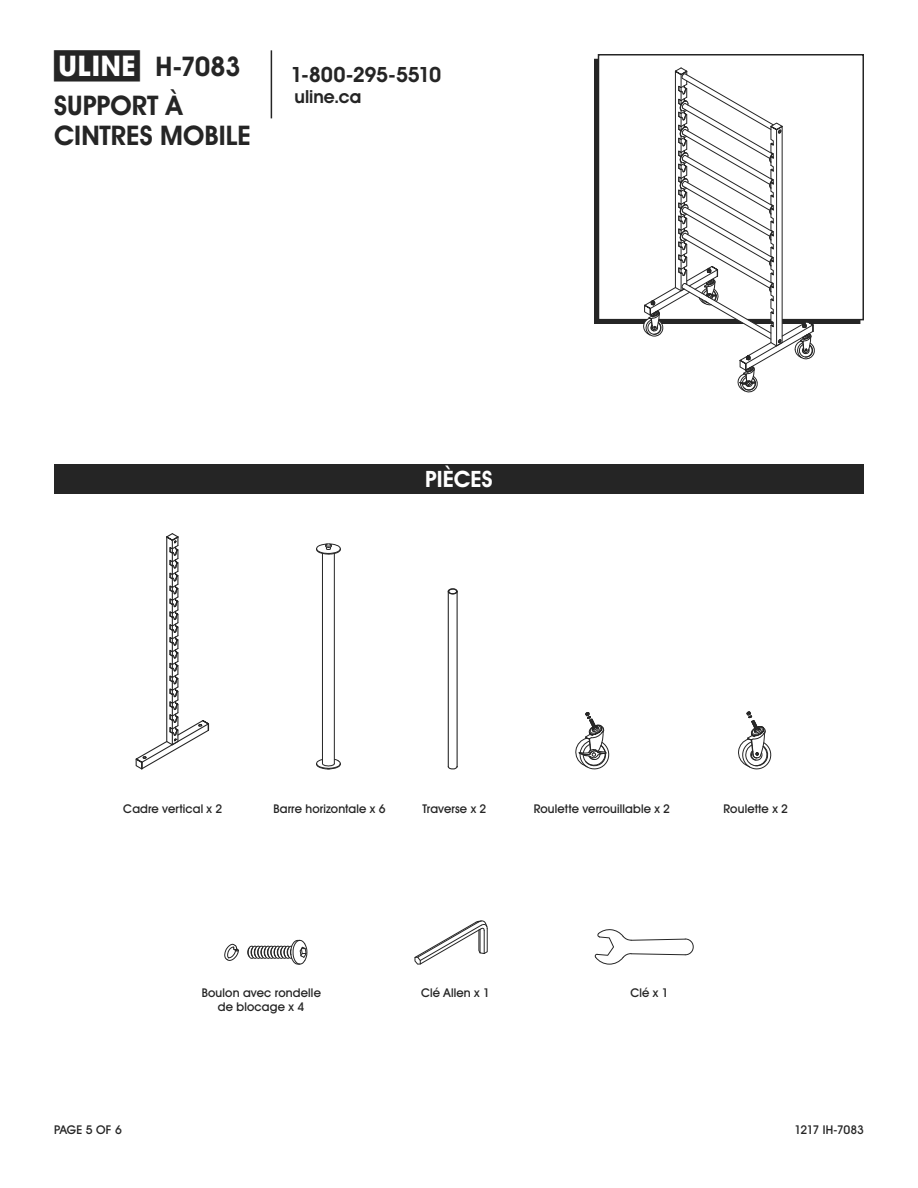
<style>
.page{position:relative;width:918px;height:1188px;background:#fff}
.page>*{position:absolute;margin:0;border:0;box-sizing:border-box;transform-origin:0 0}
.t1{font:700 27px/30px "Uline Two Knine";color:#252525}
.t2{font:700 22.5px "Uline Two Knine";color:#fff}
.t3{font:700 21px "Uline Two Knine";letter-spacing:-.02em;color:#252525}
.t4{font:700 18px "Uline Two Knine";color:#252525}
.t5{font:12px/14.4px "Uline Two Knine";letter-spacing:.015em;color:#252525;text-align:center}
.t6{font:12px "Uline Two Knine";letter-spacing:-.02em;color:#252525}
.s1{font-size:28.5px}
</style>
<div class="page">
<hr style="left:271px;top:50px;width:1px;height:68px;background:#252525">
<svg style="left:135px;top:533px;width:75px;height:237px"></svg>
<hr style="left:322px;top:553px;width:1px;height:211px;background:#252525">
<hr style="left:334px;top:553px;width:1px;height:211px;background:#252525">
<svg style="left:316px;top:543px;width:25px;height:12px"></svg>
<svg style="left:316px;top:758px;width:25px;height:12px"></svg>
<svg style="left:447px;top:765px;width:11px;height:5px"></svg>
<svg style="left:447px;top:588px;width:11px;height:7px"></svg>
<hr style="left:448px;top:591px;width:1px;height:175px;background:#252525">
<hr style="left:457px;top:591px;width:1px;height:175px;background:#252525">
<svg style="left:575px;top:712px;width:35px;height:58px"></svg>
<svg style="left:738px;top:711px;width:34px;height:59px"></svg>
<svg style="left:594px;top:929px;width:100px;height:36px"></svg>
<svg style="left:414px;top:920px;width:74px;height:45px"></svg>
<svg style="left:247px;top:940px;width:61px;height:25px"></svg>
<svg style="left:224px;top:943px;width:15px;height:18px"></svg>
<div style="left:598px;top:54px;width:266px;height:266px;border:2px solid #252525"></div>
<svg style="left:642px;top:67px;width:174px;height:326px"></svg>
<div style="left:54px;top:464px;width:810px;height:30px;background:#252525"></div>
<h1 class="t1" style="left:54px;top:51px;width:188px"><span class="s1">π</span> H-7083</h1>
<h1 class="t1" style="left:54px;top:90px;width:198px">SUPPORT À<br>CINTRES MOBILE</h1>
<h3 class="t3" style="left:290px;top:62px;width:152px">1-800-295-5510</h3>
<h3 class="t4" style="left:294px;top:86px;width:68px">uline.ca</h3>
<h2 class="t2" style="left:425px;top:465px;width:69px">PIÈCES</h2>
<p class="t5" style="left:123px;top:801px;width:101px">Cadre vertical x 2</p>
<p class="t5" style="left:273px;top:801px;width:114px">Barre horizontale x 6</p>
<p class="t5" style="left:422px;top:802px;width:65px">Traverse x 2</p>
<p class="t5" style="left:534px;top:801px;width:138px">Roulette verrouillable x 2</p>
<p class="t5" style="left:724px;top:802px;width:66px">Roulette x 2</p>
<p class="t5" style="left:202px;top:985px;width:121px">Boulon avec rondelle de blocage x 4</p>
<p class="t5" style="left:421px;top:985px;width:70px">Clé Allen x 1</p>
<p class="t5" style="left:630px;top:985px;width:40px">Clé x 1</p>
<p class="t5" style="left:54px;top:1122px;width:69px">PAGE 5 OF 6</p>
<p class="t6" style="left:795px;top:1122px;width:71px">1217 IH-7083</p>
</div>
